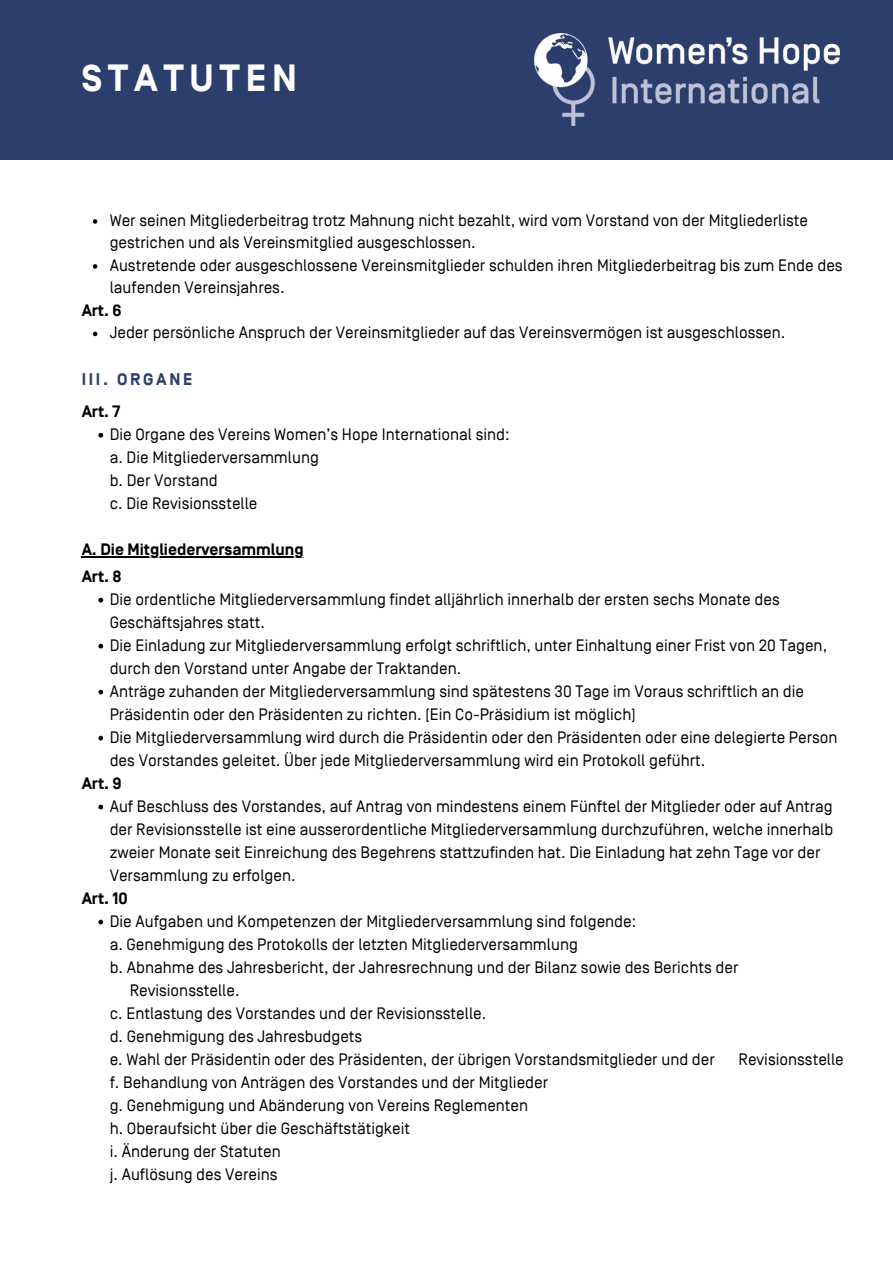
<style>
.page{position:relative;width:893px;height:1264px;background:#fff}
.page>*{position:absolute;margin:0;border:0;box-sizing:border-box;transform-origin:0 0}
.t1{font:700 37.8px "Simplon Norm";letter-spacing:.16em;color:#fff}
.t2{font:700 16.8px "Simplon Norm";letter-spacing:.16em;color:#2c3e6b}
.t3{font:16.5px/23px "Simplon Norm";color:#000}
.t4{font:700 16.5px "Simplon Norm";color:#000}
.s1{color:#fff}
</style>
<div class="page">
<div style="left:0;top:0;width:892px;height:160px;background:#2c3e6b"></div>
<svg style="left:93px;top:219px;width:4px;height:5px"></svg>
<svg style="left:93px;top:264px;width:4px;height:5px"></svg>
<svg style="left:93px;top:332px;width:4px;height:4px"></svg>
<svg style="left:98px;top:433px;width:5px;height:4px"></svg>
<svg style="left:98px;top:598px;width:5px;height:4px"></svg>
<svg style="left:98px;top:643px;width:5px;height:5px"></svg>
<svg style="left:98px;top:689px;width:5px;height:5px"></svg>
<svg style="left:98px;top:735px;width:5px;height:5px"></svg>
<svg style="left:98px;top:804px;width:5px;height:5px"></svg>
<svg style="left:98px;top:919px;width:5px;height:5px"></svg>
<hr style="left:82px;top:556px;width:222px;height:1px;background:#000">
<img style="left:535px;top:34px;width:304px;height:91px">
<p class="t1" style="left:82px;top:58px;width:217px">STATUTEN</p>
<p class="t3" style="left:110px;top:210px;width:699px;line-height:22.5px">Wer seinen Mitgliederbeitrag trotz Mahnung nicht bezahlt, wird vom Vorstand von der Mitgliederliste gestrichen und als Vereinsmitglied ausgeschlossen.</p>
<p class="t3" style="left:110px;top:255px;width:734px;line-height:22.5px">Austretende oder ausgeschlossene Vereinsmitglieder schulden ihren Mitgliederbeitrag bis zum Ende des laufenden Vereinsjahres.</p>
<p class="t3" style="left:110px;top:322px;width:677px">Jeder persönliche Anspruch der Vereinsmitglieder auf das Vereinsvermögen ist ausgeschlossen.</p>
<p class="t4" style="left:82px;top:301px;width:41px">Art. 6</p>
<p class="t2" style="left:82px;top:370px;width:112px">III. ORGANE</p>
<p class="t4" style="left:82px;top:402px;width:40px">Art. 7</p>
<p class="t3" style="left:110px;top:446px;width:211px">a. Die Mitgliederversammlung</p>
<p class="t3" style="left:110px;top:469px;width:109px">b. Der Vorstand</p>
<p class="t3" style="left:110px;top:492px;width:149px">c. Die Revisionsstelle</p>
<p class="t4" style="left:82px;top:540px;width:223px">A. Die Mitgliederversammlung</p>
<p class="t4" style="left:82px;top:567px;width:41px">Art. 8</p>
<p class="t3" style="left:110px;top:423px;width:401px">Die Organe des Vereins Women’s Hope International sind:</p>
<p class="t3" style="left:110px;top:588px;width:671px">Die ordentliche Mitgliederversammlung findet alljährlich innerhalb der ersten sechs Monate des<br>Geschäftsjahres statt.</p>
<p class="t3" style="left:110px;top:634px;width:719px">Die Einladung zur Mitgliederversammlung erfolgt schriftlich, unter Einhaltung einer Frist von 20 Tagen, durch den Vorstand unter Angabe der Traktanden.</p>
<p class="t3" style="left:110px;top:680px;width:695px">Anträge zuhanden der Mitgliederversammlung sind spätestens 30 Tage im Voraus schriftlich an die<br>Präsidentin oder den Präsidenten zu richten. (Ein Co-Präsidium ist möglich)</p>
<p class="t3" style="left:110px;top:726px;width:729px">Die Mitgliederversammlung wird durch die Präsidentin oder den Präsidenten oder eine delegierte Person des Vorstandes geleitet. Über jede Mitgliederversammlung wird ein Protokoll geführt.</p>
<p class="t3" style="left:110px;top:795px;width:725px">Auf Beschluss des Vorstandes, auf Antrag von mindestens einem Fünftel der Mitglieder oder auf Antrag der Revisionsstelle ist eine ausserordentliche Mitgliederversammlung durchzuführen, welche innerhalb zweier Monate seit Einreichung des Begehrens stattzufinden hat. Die Einladung hat zehn Tage vor der Versammlung zu erfolgen.</p>
<p class="t3" style="left:110px;top:910px;width:528px">Die Aufgaben und Kompetenzen der Mitgliederversammlung sind folgende:</p>
<p class="t4" style="left:82px;top:774px;width:41px">Art. 9</p>
<p class="t4" style="left:82px;top:889px;width:48px">Art. 10</p>
<p class="t3" style="left:110px;top:933px;width:469px">a. Genehmigung des Protokolls der letzten Mitgliederversammlung</p>
<p class="t3" style="left:110px;top:956px;width:630px">b. Abnahme des Jahresbericht, der Jahresrechnung und der Bilanz sowie des Berichts der <span class="s1">___</span>Revisionsstelle.</p>
<p class="t3" style="left:110px;top:1002px;width:378px">c. Entlastung des Vorstandes und der Revisionsstelle.</p>
<p class="t3" style="left:110px;top:1025px;width:254px">d. Genehmigung des Jahresbudgets</p>
<p class="t3" style="left:110px;top:1048px;width:735px">e. Wahl der Präsidentin oder des Präsidenten, der übrigen Vorstandsmitglieder und der <span class="s1">___</span>Revisionsstelle</p>
<p class="t3" style="left:110px;top:1071px;width:440px">f. Behandlung von Anträgen des Vorstandes und der Mitglieder</p>
<p class="t3" style="left:110px;top:1094px;width:420px">g. Genehmigung und Abänderung von Vereins Reglementen</p>
<p class="t3" style="left:110px;top:1117px;width:302px">h. Oberaufsicht über die Geschäftstätigkeit</p>
<p class="t3" style="left:110px;top:1140px;width:172px">i. Änderung der Statuten</p>
<p class="t3" style="left:110px;top:1163px;width:169px">j. Auflösung des Vereins</p>
</div>
